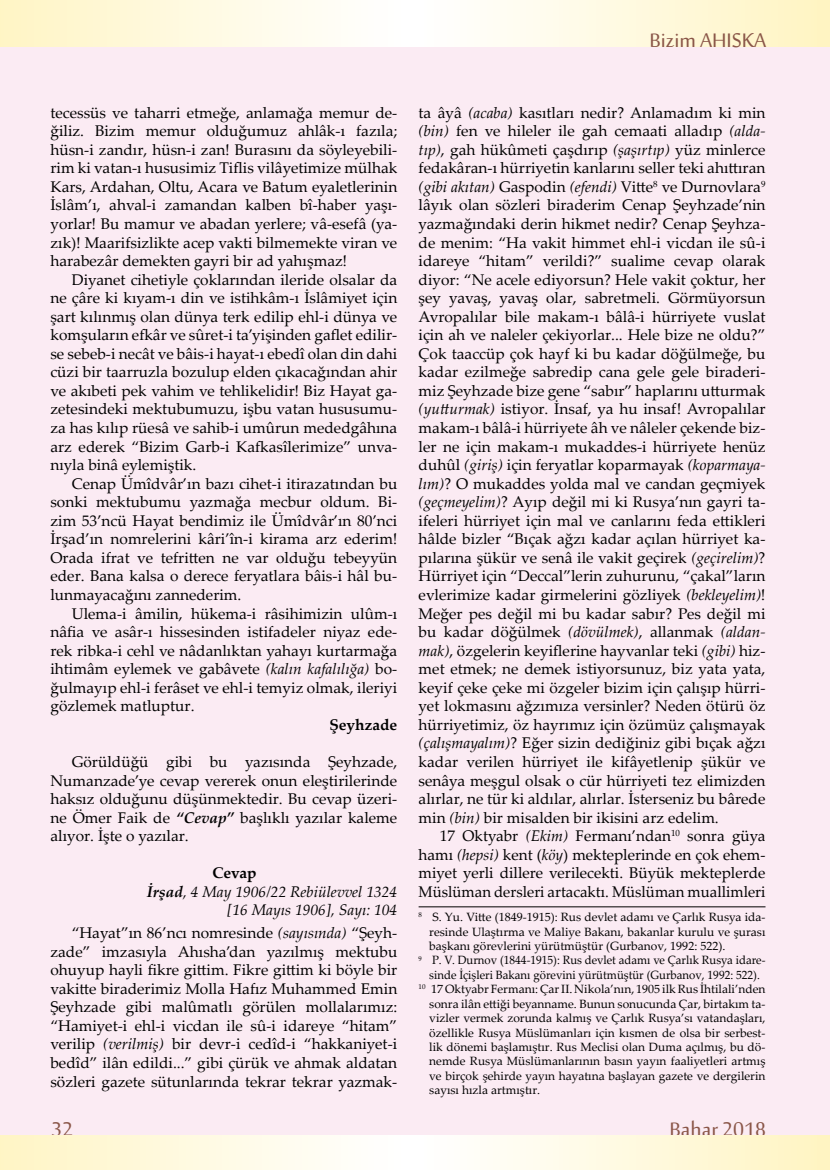
<style>
.page{position:relative;width:830px;height:1170px;background:#fff}
.page>*{position:absolute;margin:0;border:0;box-sizing:border-box;transform-origin:0 0}
.t1{font:27px "Sakkal Majalla";color:#8a5648}
.t2{font:15.45px/18.6px "Palatino Linotype";color:#000;text-align:justify}
.t3{font:italic 15.45px "Palatino Linotype";color:#000}
.t4{font:700 15.45px "Palatino Linotype";color:#000}
.t5{font:12px "Palatino Linotype";color:#000}
.t6{font:12px "Palatino Linotype";color:#000;scale:.95 1}
.s1{font-style:italic}
.s2{font-weight:700;font-style:italic}
.s3{font-weight:700}
</style>
<div class="page">
<div style="left:0;top:32px;width:829px;height:1106px;background:#fbebf3"></div>
<hr style="left:418px;top:906px;width:347px;height:1px;background:#000">
<svg style="left:0;top:0;width:829px;height:47px"></svg>
<svg style="left:0;top:1135px;width:829px;height:2px"></svg>
<svg style="left:0;top:1139px;width:829px;height:30px"></svg>
<h1 class="t1" style="left:649px;top:22px;width:118px">Bizim AHISKA</h1>
<p class="t2" style="left:50px;top:103px;width:348px">tecessüs ve taharri etmeğe, anlamağa memur de&shy;ğiliz. Bizim memur olduğumuz ahlâk-ı fazıla; hüsn-i zandır, hüsn-i zan! Burasını da söyleyebili&shy;rim ki vatan-ı hususimiz Tiflis vilâyetimize mülhak Kars, Ardahan, Oltu, Acara ve Batum eyaletlerinin İslâm’ı, ahval-i zamandan kalben bî-haber yaşı&shy;yorlar! Bu mamur ve abadan yerlere; vâ-esefâ (ya&shy;zık)! Maarifsizlikte acep vakti bilmemekte viran ve harabezâr demekten gayri bir ad yahışmaz!</p>
<p class="t2" style="left:50px;top:269px;width:348px;text-indent:21px">Diyanet cihetiyle çoklarından ileride olsalar da ne çâre ki kıyam-ı din ve istihkâm-ı İslâmiyet için şart kılınmış olan dünya terk edilip ehl-i dünya ve komşuların efkâr ve sûret-i ta’yişinden gaflet edilir&shy;se sebeb-i necât ve bâis-i hayat-ı ebedî olan din dahi cüzi bir taarruzla bozulup elden çıkacağından ahir ve akıbeti pek vahim ve tehlikelidir! Biz Hayat ga&shy;zetesindeki mektubumuzu, işbu vatan hususumu&shy;za has kılıp rüesâ ve sahib-i umûrun mededgâhına arz ederek “Bizim Garb-i Kafkasîlerimize” unva&shy;nıyla binâ eylemiştik.</p>
<p class="t2" style="left:50px;top:473px;width:348px;text-indent:21px">Cenap Ümîdvâr’ın bazı cihet-i itirazatından bu sonki mektubumu yazmağa mecbur oldum. Bi&shy;zim 53’ncü Hayat bendimiz ile Ümîdvâr’ın 80’nci İrşad’ın nomrelerini kâri’în-i kirama arz ederim!<br>Orada ifrat ve tefritten ne var olduğu tebeyyün eder. Bana kalsa o derece feryatlara bâis-i hâl bu&shy;lunmayacağını zannederim.</p>
<p class="t2" style="left:50px;top:603px;width:348px;text-indent:21px">Ulema-i âmilin, hükema-i râsihimizin ulûm-ı nâfia ve asâr-ı hissesinden istifadeler niyaz ede&shy;rek ribka-i cehl ve nâdanlıktan yahayı kurtarmağa ihtimâm eylemek ve gabâvete <span class="s1">(kalın kafalılığa)</span> bo&shy;ğulmayıp ehl-i ferâset ve ehl-i temyiz olmak, ileriyi gözlemek matluptur.</p>
<p class="t4" style="left:329px;top:713px;width:69px">Şeyhzade</p>
<p class="t2" style="left:50px;top:751px;width:348px;text-indent:21px">Görüldüğü gibi bu yazısında Şeyhzade, Numanzade’ye cevap vererek onun eleştirilerinde haksız olduğunu düşünmektedir. Bu cevap üzeri&shy;ne Ömer Faik de <span class="s2">“Cevap”</span> başlıklı yazılar kaleme alıyor. İşte o yazılar.</p>
<p class="t4" style="left:212px;top:862px;width:46px">Cevap</p>
<p class="t3" style="left:147px;top:880px;width:252px"><span class="s3">İrşad</span>, 4 May 1906/22 Rebiülevvel 1324</p>
<p class="t3" style="left:227px;top:899px;width:171px">[16 Mayıs 1906], Sayı: 104</p>
<p class="t2" style="left:50px;top:923px;width:348px;text-indent:21px">“Hayat”ın 86’ncı nomresinde <span class="s1">(sayısında)</span> “Şeyh&shy;zade” imzasıyla Ahısha’dan yazılmış mektubu ohuyup hayli fikre gittim. Fikre gittim ki böyle bir vakitte biraderimiz Molla Hafız Muhammed Emin Şeyhzade gibi malûmatlı görülen mollalarımız: “Hamiyet-i ehl-i vicdan ile sû-i idareye “hitam” verilip <span class="s1">(verilmiş)</span> bir devr-i cedîd-i “hakkaniyet-i bedîd” ilân edildi...” gibi çürük ve ahmak aldatan sözleri gazete sütunlarında tekrar tekrar yazmak-</p>
<p class="t2" style="left:418px;top:103px;width:348px">ta âyâ <span class="s1">(acaba)</span> kasıtları nedir? Anlamadım ki min <span class="s1">(bin)</span> fen ve hileler ile gah cemaati alladıp <span class="s1">(alda&shy;tıp)</span>, gah hükûmeti çaşdırıp <span class="s1">(şaşırtıp)</span> yüz minlerce fedakâran-ı hürriyetin kanlarını seller teki ahıttıran <span class="s1">(gibi akıtan)</span> Gaspodin <span class="s1">(efendi)</span> Vitte<sup>8</sup> ve Durnovlara<sup>9 </sup>lâyık olan sözleri biraderim Cenap Şeyhzade’nin yazmağındaki derin hikmet nedir? Cenap Şeyhza&shy;de menim: “Ha vakit himmet ehl-i vicdan ile sû-i idareye “hitam” verildi?” sualime cevap olarak diyor: “Ne acele ediyorsun? Hele vakit çoktur, her şey yavaş, yavaş olar, sabretmeli. Görmüyorsun Avropalılar bile makam-ı bâlâ-i hürriyete vuslat için ah ve naleler çekiyorlar... Hele bize ne oldu?” Çok taaccüp çok hayf ki bu kadar döğülmeğe, bu kadar ezilmeğe sabredip cana gele gele biraderi&shy;miz Şeyhzade bize gene “sabır” haplarını utturmak <span class="s1">(yutturmak)</span> istiyor. İnsaf, ya hu insaf! Avropalılar makam-ı bâlâ-i hürriyete âh ve nâleler çekende biz&shy;ler ne için makam-ı mukaddes-i hürriyete henüz duhûl <span class="s1">(giriş)</span> için feryatlar koparmayak <span class="s1">(koparmaya&shy;lım)</span>? O mukaddes yolda mal ve candan geçmiyek <span class="s1">(geçmeyelim)</span>? Ayıp değil mi ki Rusya’nın gayri ta&shy;ifeleri hürriyet için mal ve canlarını feda ettikleri hâlde bizler “Bıçak ağzı kadar açılan hürriyet ka&shy;pılarına şükür ve senâ ile vakit geçirek <span class="s1">(geçirelim)</span>?<br>Hürriyet için “Deccal”lerin zuhurunu, “çakal”ların evlerimize kadar girmelerini gözliyek <span class="s1">(bekleyelim)</span>!<br>Meğer pes değil mi bu kadar sabır? Pes değil mi bu kadar döğülmek <span class="s1">(dövülmek)</span>, allanmak <span class="s1">(aldan&shy;mak)</span>, özgelerin keyiflerine hayvanlar teki <span class="s1">(gibi)</span> hiz&shy;met etmek; ne demek istiyorsunuz, biz yata yata, keyif çeke çeke mi özgeler bizim için çalışıp hürri&shy;yet lokmasını ağzımıza versinler? Neden ötürü öz hürriyetimiz, öz hayrımız için özümüz çalışmayak <span class="s1">(çalışmayalım)</span>? Eğer sizin dediğiniz gibi bıçak ağzı kadar verilen hürriyet ile kifâyetlenip şükür ve senâya meşgul olsak o cür hürriyeti tez elimizden alırlar, ne tür ki aldılar, alırlar. İsterseniz bu bârede min <span class="s1">(bin)</span> bir misalden bir ikisini arz edelim.</p>
<p class="t2" style="left:418px;top:826px;width:348px;text-indent:21px">17 Oktyabr <span class="s1">(Ekim)</span> Fermanı’ndan<sup>10</sup> sonra güya hamı <span class="s1">(hepsi)</span> kent (<span class="s1">köy</span>) mekteplerinde en çok ehem&shy;miyet yerli dillere verilecekti. Büyük mekteplerde Müslüman dersleri artacaktı. Müslüman muallimleri</p>
<p class="t5" style="left:418px;top:908px;width:348px"><sup>8</sup> S. Yu. Vitte (1849-1915): Rus devlet adamı ve Çarlık Rusya ida-</p>
<p class="t5" style="left:429px;top:923px;width:337px">resinde Ulaştırma ve Maliye Bakanı, bakanlar kurulu ve şurası</p>
<p class="t5" style="left:429px;top:937px;width:297px">başkanı görevlerini yürütmüştür (Gurbanov, 1992: 522).</p>
<p class="t6" style="left:418px;top:951px;width:366px"><sup>9</sup> P. V. Durnov (1844-1915): Rus devlet adamı ve Çarlık Rusya idare-</p>
<p class="t6" style="left:429px;top:966px;width:349px">sinde İçişleri Bakanı görevini yürütmüştür (Gurbanov, 1992: 522).</p>
<p class="t5" style="left:418px;top:980px;width:348px"><sup>10</sup> 17 Oktyabr Fermanı: Çar II. Nikola’nın, 1905 ilk Rus İhtilali’nden</p>
<p class="t5" style="left:429px;top:995px;width:337px">sonra ilân ettiği beyanname. Bunun sonucunda Çar, birtakım ta-</p>
<p class="t5" style="left:429px;top:1009px;width:337px">vizler vermek zorunda kalmış ve Çarlık Rusya’sı vatandaşları,</p>
<p class="t5" style="left:429px;top:1023px;width:337px">özellikle Rusya Müslümanları için kısmen de olsa bir serbest-</p>
<p class="t5" style="left:429px;top:1038px;width:337px">lik dönemi başlamıştır. Rus Meclisi olan Duma açılmış, bu dö-</p>
<p class="t5" style="left:429px;top:1052px;width:337px">nemde Rusya Müslümanlarının basın yayın faaliyetleri artmış</p>
<p class="t5" style="left:429px;top:1067px;width:337px">ve birçok şehirde yayın hayatına başlayan gazete ve dergilerin</p>
<p class="t5" style="left:429px;top:1081px;width:112px">sayısı hızla artmıştır.</p>
<h1 class="t1" style="left:51px;top:1110px;width:23px">32</h1>
<h1 class="t1" style="left:669px;top:1110px;width:98px">Bahar 2018</h1>
</div>
